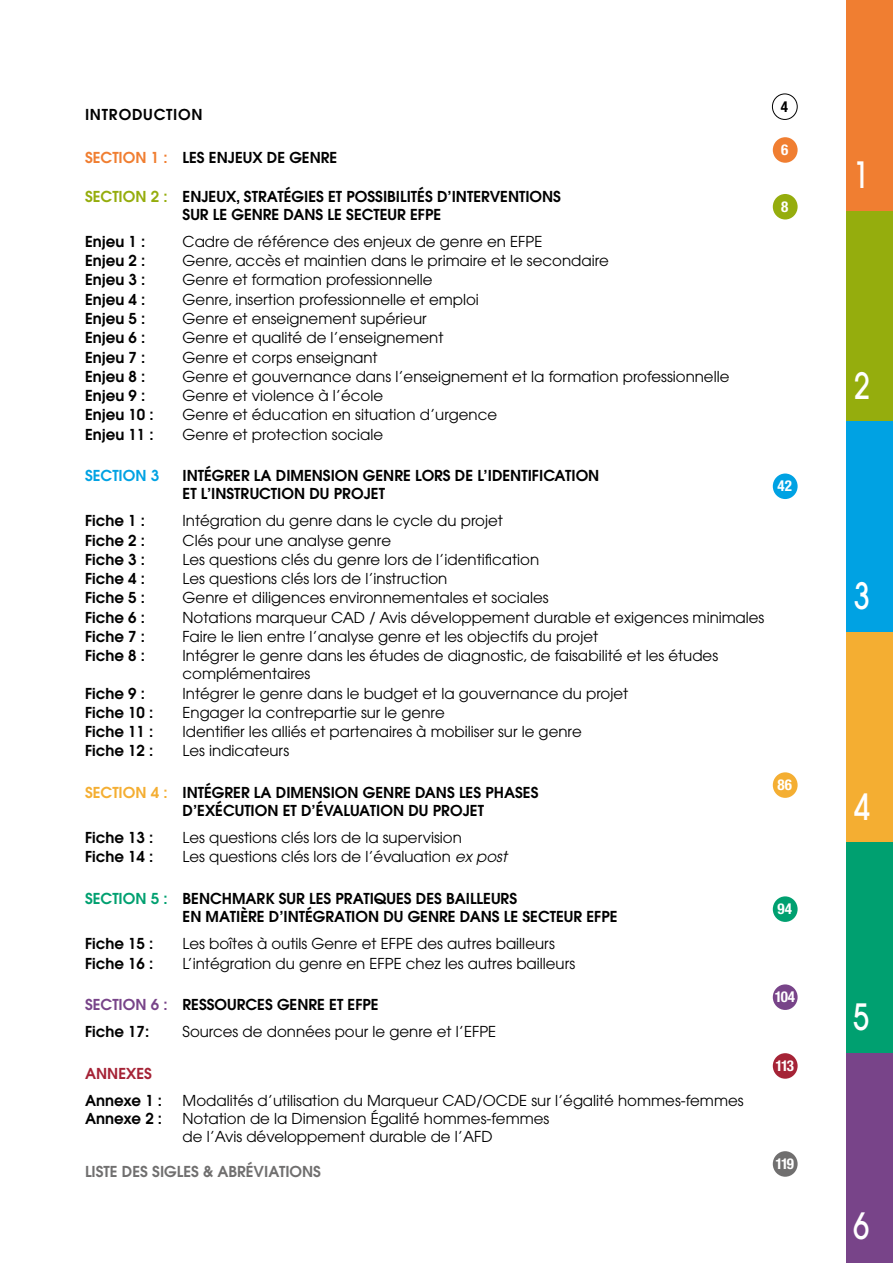
<style>
.page{position:relative;width:893px;height:1263px;background:#fff}
.page>*{position:absolute;margin:0;border:0;box-sizing:border-box;transform-origin:0 0}
.t1{font:500 36px "Avant Garde";color:#fff;scale:.8 1}
.t2{font:500 36px "Avant Garde";color:#fff;scale:.9 1}
.t3{font:15px/18px "Avant Garde";color:#000}
.t4{font:600 15px/18px "Avant Garde";color:#000}
.t5{font:600 15px "Avant Garde";color:#706f6f}
.t6{font:700 condensed 15px "Helvetica Neue";letter-spacing:-.07em;color:#fff}
.t7{font:600 15px "Avant Garde";letter-spacing:.05em;color:#000}
.t8{font:600 15px "Avant Garde";color:#00a2e3}
.t9{font:600 15px "Avant Garde";color:#a52336}
.t10{font:700 condensed 15px "Helvetica Neue";color:#000}
.s1{color:#f07e31}
.s2{color:#95ad0d}
.s3{color:#f4ae32}
.s4{font-style:italic}
.s5{color:#00a070}
.s6{color:#784489}
</style>
<div class="page">
<div style="left:772px;top:94px;width:26px;height:26px;border:1px solid #000;border-radius:50%"></div>
<div style="left:773px;top:137px;width:25px;height:26px;background:#f07e31;border-radius:50%"></div>
<div style="left:773px;top:194px;width:25px;height:25px;background:#95ad0d;border-radius:50%"></div>
<div style="left:773px;top:473px;width:25px;height:26px;background:#00a2e3;border-radius:50%"></div>
<div style="left:773px;top:772px;width:25px;height:26px;background:#f4ae32;border-radius:50%"></div>
<div style="left:773px;top:896px;width:25px;height:26px;background:#00a070;border-radius:50%"></div>
<div style="left:773px;top:984px;width:25px;height:26px;background:#784489;border-radius:50%"></div>
<div style="left:773px;top:1053px;width:25px;height:26px;background:#a52336;border-radius:50%"></div>
<div style="left:773px;top:1151px;width:25px;height:26px;background:#706f6f;border-radius:50%"></div>
<div style="left:846px;top:0;width:47px;height:1263px;background:#784489"></div>
<div style="left:846px;top:0;width:47px;height:1052px;background:#00a070"></div>
<div style="left:846px;top:0;width:47px;height:842px;background:#f4ae32"></div>
<div style="left:846px;top:0;width:47px;height:631px;background:#00a2e3"></div>
<div style="left:846px;top:0;width:47px;height:421px;background:#95ad0d"></div>
<div style="left:846px;top:0;width:47px;height:210px;background:#f07e31"></div>
<p class="t7" style="left:85px;top:104px;width:119px">INTRODUCTION</p>
<p class="t4" style="left:85px;top:148px;width:254px"><span class="s1">SECTION 1 :</span> LES ENJEUX DE GENRE</p>
<p class="t4" style="left:183px;top:187px;width:380px;text-indent:-98px"><span class="s2">SECTION 2 :</span> ENJEUX, STRATÉGIES ET POSSIBILITÉS D’INTERVENTIONS<br>SUR LE GENRE DANS LE SECTEUR EFPE</p>
<p class="t4" style="left:85px;top:232px;width:62px">Enjeu 1 :</p>
<p class="t3" style="left:183px;top:232px;width:361px">Cadre de référence des enjeux de genre en EFPE</p>
<p class="t4" style="left:85px;top:251px;width:62px">Enjeu 2 :</p>
<p class="t3" style="left:183px;top:252px;width:428px">Genre, accès et maintien dans le primaire et le secondaire</p>
<p class="t4" style="left:85px;top:271px;width:62px">Enjeu 3 :</p>
<p class="t3" style="left:183px;top:271px;width:252px">Genre et formation professionnelle</p>
<p class="t4" style="left:85px;top:290px;width:62px">Enjeu 4 :</p>
<p class="t3" style="left:183px;top:290px;width:298px">Genre, insertion professionnelle et emploi</p>
<p class="t4" style="left:85px;top:309px;width:62px">Enjeu 5 :</p>
<p class="t3" style="left:183px;top:309px;width:246px">Genre et enseignement supérieur</p>
<p class="t4" style="left:85px;top:328px;width:62px">Enjeu 6 :</p>
<p class="t3" style="left:183px;top:329px;width:262px">Genre et qualité de l’enseignement</p>
<p class="t4" style="left:85px;top:348px;width:62px">Enjeu 7 :</p>
<p class="t3" style="left:183px;top:348px;width:197px">Genre et corps enseignant</p>
<p class="t4" style="left:85px;top:367px;width:62px">Enjeu 8 :</p>
<p class="t3" style="left:183px;top:367px;width:548px">Genre et gouvernance dans l’enseignement et la formation professionnelle</p>
<p class="t4" style="left:85px;top:386px;width:62px">Enjeu 9 :</p>
<p class="t3" style="left:183px;top:387px;width:202px">Genre et violence à l’école</p>
<p class="t4" style="left:85px;top:406px;width:70px">Enjeu 10 :</p>
<p class="t3" style="left:183px;top:406px;width:316px">Genre et éducation en situation d’urgence</p>
<p class="t4" style="left:85px;top:425px;width:70px">Enjeu 11 :</p>
<p class="t3" style="left:183px;top:425px;width:202px">Genre et protection sociale</p>
<p class="t8" style="left:85px;top:466px;width:76px">SECTION 3</p>
<p class="t4" style="left:183px;top:467px;width:418px">INTÉGRER LA DIMENSION GENRE LORS DE L’IDENTIFICATION<br>ET L’INSTRUCTION DU PROJET</p>
<p class="t10" style="left:781px;top:97px;width:9px">4</p>
<p class="t6" style="left:781px;top:141px;width:9px">6</p>
<p class="t6" style="left:781px;top:197px;width:9px">8</p>
<p class="t6" style="left:778px;top:477px;width:16px">42</p>
<p class="t4" style="left:85px;top:512px;width:61px">Fiche 1 :</p>
<p class="t3" style="left:183px;top:512px;width:322px">Intégration du genre dans le cycle du projet</p>
<p class="t4" style="left:85px;top:531px;width:61px">Fiche 2 :</p>
<p class="t3" style="left:183px;top:531px;width:210px">Clés pour une analyse genre</p>
<p class="t4" style="left:85px;top:550px;width:61px">Fiche 3 :</p>
<p class="t3" style="left:183px;top:550px;width:358px">Les questions clés du genre lors de l’identification</p>
<p class="t4" style="left:85px;top:569px;width:61px">Fiche 4 :</p>
<p class="t3" style="left:183px;top:570px;width:266px">Les questions clés lors de l’instruction</p>
<p class="t4" style="left:85px;top:589px;width:61px">Fiche 5 :</p>
<p class="t3" style="left:183px;top:589px;width:368px">Genre et diligences environnementales et sociales</p>
<p class="t4" style="left:85px;top:608px;width:61px">Fiche 6 :</p>
<p class="t3" style="left:183px;top:608px;width:583px">Notations marqueur CAD / Avis développement durable et exigences minimales</p>
<p class="t4" style="left:85px;top:627px;width:61px">Fiche 7 :</p>
<p class="t3" style="left:183px;top:627px;width:417px">Faire le lien entre l’analyse genre et les objectifs du projet</p>
<p class="t4" style="left:85px;top:646px;width:61px">Fiche 8 :</p>
<p class="t3" style="left:183px;top:647px;width:537px">Intégrer le genre dans les études de diagnostic, de faisabilité et les études complémentaires</p>
<p class="t4" style="left:85px;top:684px;width:61px">Fiche 9 :</p>
<p class="t3" style="left:183px;top:684px;width:447px">Intégrer le genre dans le budget et la gouvernance du projet</p>
<p class="t4" style="left:85px;top:703px;width:70px">Fiche 10 :</p>
<p class="t3" style="left:183px;top:703px;width:264px">Engager la contrepartie sur le genre</p>
<p class="t4" style="left:85px;top:722px;width:70px">Fiche 11 :</p>
<p class="t3" style="left:183px;top:723px;width:401px">Identifier les alliés et partenaires à mobiliser sur le genre</p>
<p class="t4" style="left:85px;top:742px;width:70px">Fiche 12 :</p>
<p class="t3" style="left:183px;top:742px;width:108px">Les indicateurs</p>
<p class="t4" style="left:85px;top:783px;width:455px"><span class="s3">SECTION 4 :</span> INTÉGRER LA DIMENSION GENRE DANS LES PHASES</p>
<p class="t6" style="left:778px;top:776px;width:16px">86</p>
<p class="t4" style="left:183px;top:801px;width:303px">D’EXÉCUTION ET D’ÉVALUATION DU PROJET</p>
<p class="t4" style="left:85px;top:828px;width:70px">Fiche 13 :</p>
<p class="t3" style="left:183px;top:829px;width:281px">Les questions clés lors de la supervision</p>
<p class="t4" style="left:85px;top:848px;width:70px">Fiche 14 :</p>
<p class="t3" style="left:183px;top:848px;width:326px">Les questions clés lors de l’évaluation <span class="s4">ex post</span></p>
<p class="t4" style="left:183px;top:889px;width:437px;text-indent:-98px"><span class="s5">SECTION 5 :</span> BENCHMARK SUR LES PRATIQUES DES BAILLEURS<br>EN MATIÈRE D’INTÉGRATION DU GENRE DANS LE SECTEUR EFPE</p>
<p class="t6" style="left:778px;top:900px;width:16px">94</p>
<p class="t4" style="left:85px;top:934px;width:70px">Fiche 15 :</p>
<p class="t3" style="left:183px;top:935px;width:374px">Les boîtes à outils Genre et EFPE des autres bailleurs</p>
<p class="t4" style="left:85px;top:954px;width:70px">Fiche 16 :</p>
<p class="t3" style="left:183px;top:954px;width:394px">L’intégration du genre en EFPE chez les autres bailleurs</p>
<p class="t4" style="left:85px;top:995px;width:295px"><span class="s6">SECTION 6 :</span> RESSOURCES GENRE ET EFPE</p>
<p class="t6" style="left:775px;top:988px;width:22px">104</p>
<p class="t4" style="left:85px;top:1022px;width:66px">Fiche 17:</p>
<p class="t3" style="left:183px;top:1023px;width:315px">Sources de données pour le genre et l’EFPE</p>
<p class="t9" style="left:85px;top:1064px;width:68px">ANNEXES</p>
<p class="t6" style="left:775px;top:1056px;width:20px">113</p>
<p class="t4" style="left:85px;top:1091px;width:79px">Annexe 1 :</p>
<p class="t3" style="left:183px;top:1091px;width:563px">Modalités d’utilisation du Marqueur CAD/OCDE sur l’égalité hommes-femmes</p>
<p class="t4" style="left:85px;top:1109px;width:79px">Annexe 2 :</p>
<p class="t3" style="left:183px;top:1109px;width:368px">Notation de la Dimension Égalité hommes-femmes de l’Avis développement durable de l’AFD</p>
<p class="t5" style="left:85px;top:1162px;width:238px">LISTE DES SIGLES &amp; ABRÉVIATIONS</p>
<p class="t6" style="left:775px;top:1154px;width:20px">119</p>
<h1 class="t1" style="left:853px;top:153px;width:21px">1</h1>
<h1 class="t1" style="left:854px;top:363px;width:21px">2</h1>
<h1 class="t1" style="left:854px;top:574px;width:21px">3</h1>
<h1 class="t1" style="left:854px;top:784px;width:21px">4</h1>
<h1 class="t1" style="left:853px;top:995px;width:21px">5</h1>
<h1 class="t1" style="left:853px;top:1204px;width:21px">6</h1>
<h1 class="t2" style="left:862px;top:1206px;width:21px">6</h1>
</div>
